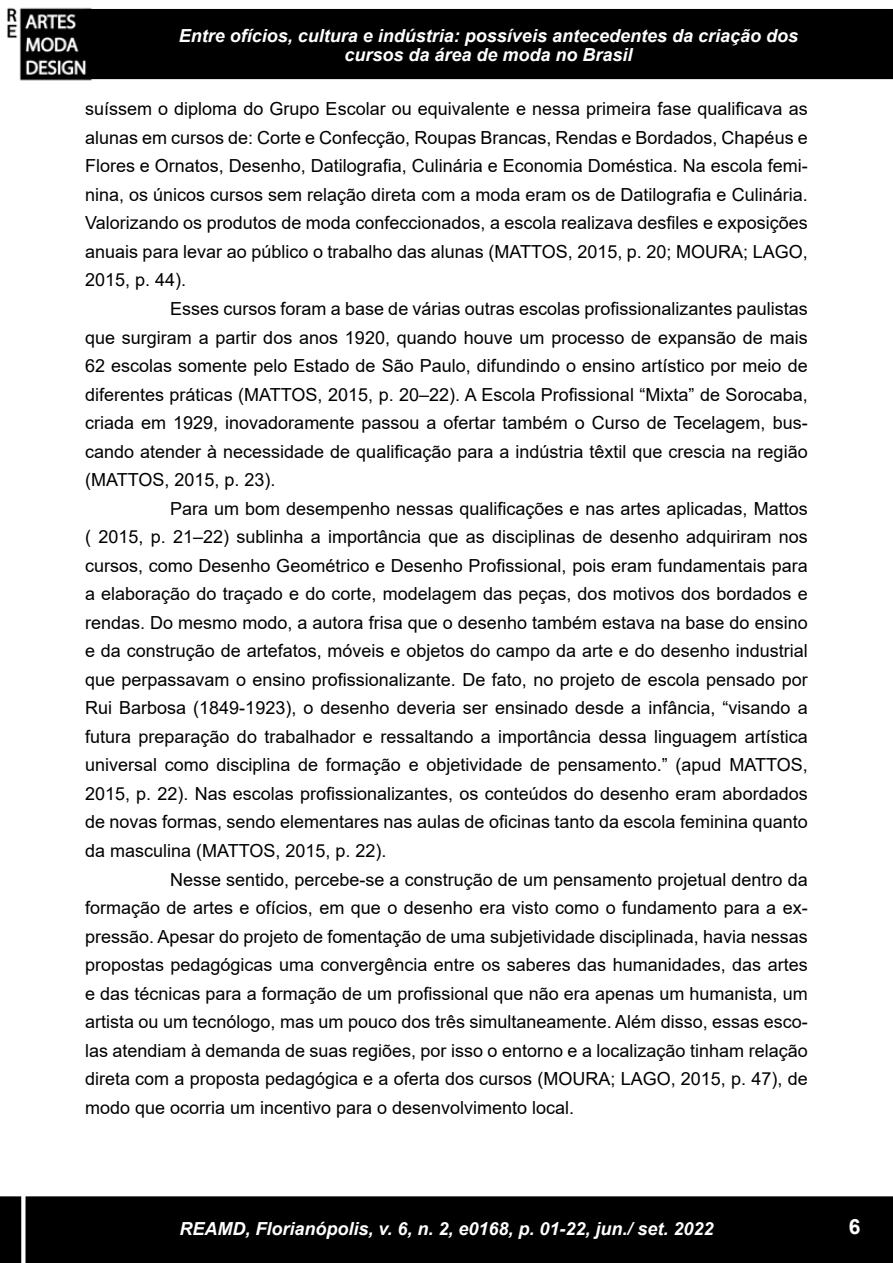
<style>
.page{position:relative;width:893px;height:1263px;background:#fff}
.page>*{position:absolute;margin:0;border:0;box-sizing:border-box;transform-origin:0 0}
.t1{font:700 21px "Arial";color:#fff}
.t2{font:18px "Arial";color:#000}
.t3{font:italic 700 18px/18.6px "Arial";color:#fff;text-align:center}
</style>
<div class="page">
<div style="left:85px;top:10px;width:807px;height:68px;background:#000"></div>
<div style="left:84px;top:9px;width:809px;height:70px;border:2px solid #000"></div>
<img style="left:7px;top:7px;width:93px;height:74px">
<div style="left:1px;top:1197px;width:891px;height:65px;background:#000"></div>
<div style="left:0;top:1196px;width:893px;height:67px;border:2px solid #000"></div>
<div style="left:21px;top:383px;width:5px;height:880px;background:#fff"></div>
<p class="t3" style="left:179px;top:27px;width:621px">Entre ofícios, cultura e indústria: possíveis antecedentes da criação dos cursos da área de moda no Brasil</p>
<p class="t2" style="left:85px;top:96px;width:724px">suíssem o diploma do Grupo Escolar ou equivalente e nessa primeira fase qualificava as</p>
<p class="t2" style="left:85px;top:125px;width:724px">alunas em cursos de: Corte e Confecção, Roupas Brancas, Rendas e Bordados, Chapéus e</p>
<p class="t2" style="left:85px;top:153px;width:724px">Flores e Ornatos, Desenho, Datilografia, Culinária e Economia Doméstica. Na escola femi-</p>
<p class="t2" style="left:85px;top:182px;width:724px">nina, os únicos cursos sem relação direta com a moda eram os de Datilografia e Culinária.</p>
<p class="t2" style="left:85px;top:210px;width:724px">Valorizando os produtos de moda confeccionados, a escola realizava desfiles e exposições</p>
<p class="t2" style="left:85px;top:239px;width:724px">anuais para levar ao público o trabalho das alunas (MATTOS, 2015, p. 20; MOURA; LAGO,</p>
<p class="t2" style="left:85px;top:267px;width:103px">2015, p. 44).</p>
<p class="t2" style="left:170px;top:296px;width:639px">Esses cursos foram a base de várias outras escolas profissionalizantes paulistas</p>
<p class="t2" style="left:85px;top:325px;width:724px">que surgiram a partir dos anos 1920, quando houve um processo de expansão de mais</p>
<p class="t2" style="left:85px;top:353px;width:724px">62 escolas somente pelo Estado de São Paulo, difundindo o ensino artístico por meio de</p>
<p class="t2" style="left:85px;top:382px;width:724px">diferentes práticas (MATTOS, 2015, p. 20–22). A Escola Profissional “Mixta” de Sorocaba,</p>
<p class="t2" style="left:85px;top:410px;width:724px">criada em 1929, inovadoramente passou a ofertar também o Curso de Tecelagem, bus-</p>
<p class="t2" style="left:85px;top:439px;width:724px">cando atender à necessidade de qualificação para a indústria têxtil que crescia na região</p>
<p class="t2" style="left:85px;top:467px;width:192px">(MATTOS, 2015, p. 23).</p>
<p class="t2" style="left:170px;top:496px;width:639px">Para um bom desempenho nessas qualificações e nas artes aplicadas, Mattos</p>
<p class="t2" style="left:85px;top:525px;width:724px">( 2015, p. 21–22) sublinha a importância que as disciplinas de desenho adquiriram nos</p>
<p class="t2" style="left:85px;top:553px;width:724px">cursos, como Desenho Geométrico e Desenho Profissional, pois eram fundamentais para</p>
<p class="t2" style="left:85px;top:582px;width:724px">a elaboração do traçado e do corte, modelagem das peças, dos motivos dos bordados e</p>
<p class="t2" style="left:85px;top:610px;width:724px">rendas. Do mesmo modo, a autora frisa que o desenho também estava na base do ensino</p>
<p class="t2" style="left:85px;top:639px;width:724px">e da construção de artefatos, móveis e objetos do campo da arte e do desenho industrial</p>
<p class="t2" style="left:85px;top:667px;width:724px">que perpassavam o ensino profissionalizante. De fato, no projeto de escola pensado por</p>
<p class="t2" style="left:85px;top:696px;width:724px">Rui Barbosa (1849-1923), o desenho deveria ser ensinado desde a infância, “visando a</p>
<p class="t2" style="left:85px;top:724px;width:724px">futura preparação do trabalhador e ressaltando a importância dessa linguagem artística</p>
<p class="t2" style="left:85px;top:753px;width:724px">universal como disciplina de formação e objetividade de pensamento.” (apud MATTOS,</p>
<p class="t2" style="left:85px;top:781px;width:724px">2015, p. 22). Nas escolas profissionalizantes, os conteúdos do desenho eram abordados</p>
<p class="t2" style="left:85px;top:810px;width:724px">de novas formas, sendo elementares nas aulas de oficinas tanto da escola feminina quanto</p>
<p class="t2" style="left:85px;top:838px;width:303px">da masculina (MATTOS, 2015, p. 22).</p>
<p class="t2" style="left:170px;top:867px;width:639px">Nesse sentido, percebe-se a construção de um pensamento projetual dentro da</p>
<p class="t2" style="left:85px;top:895px;width:724px">formação de artes e ofícios, em que o desenho era visto como o fundamento para a ex-</p>
<p class="t2" style="left:85px;top:924px;width:724px">pressão. Apesar do projeto de fomentação de uma subjetividade disciplinada, havia nessas</p>
<p class="t2" style="left:85px;top:952px;width:724px">propostas pedagógicas uma convergência entre os saberes das humanidades, das artes</p>
<p class="t2" style="left:85px;top:981px;width:724px">e das técnicas para a formação de um profissional que não era apenas um humanista, um</p>
<p class="t2" style="left:85px;top:1009px;width:724px">artista ou um tecnólogo, mas um pouco dos três simultaneamente. Além disso, essas esco-</p>
<p class="t2" style="left:85px;top:1038px;width:724px">las atendiam à demanda de suas regiões, por isso o entorno e a localização tinham relação</p>
<p class="t2" style="left:85px;top:1066px;width:724px">direta com a proposta pedagógica e a oferta dos cursos (MOURA; LAGO, 2015, p. 47), de</p>
<p class="t2" style="left:85px;top:1095px;width:491px">modo que ocorria um incentivo para o desenvolvimento local.</p>
<p class="t3" style="left:179px;top:1220px;width:536px">REAMD, Florianópolis, v. 6, n. 2, e0168, p. 01-22, jun./ set. 2022</p>
<p class="t1" style="left:849px;top:1211px;width:13px">6</p>
</div>
